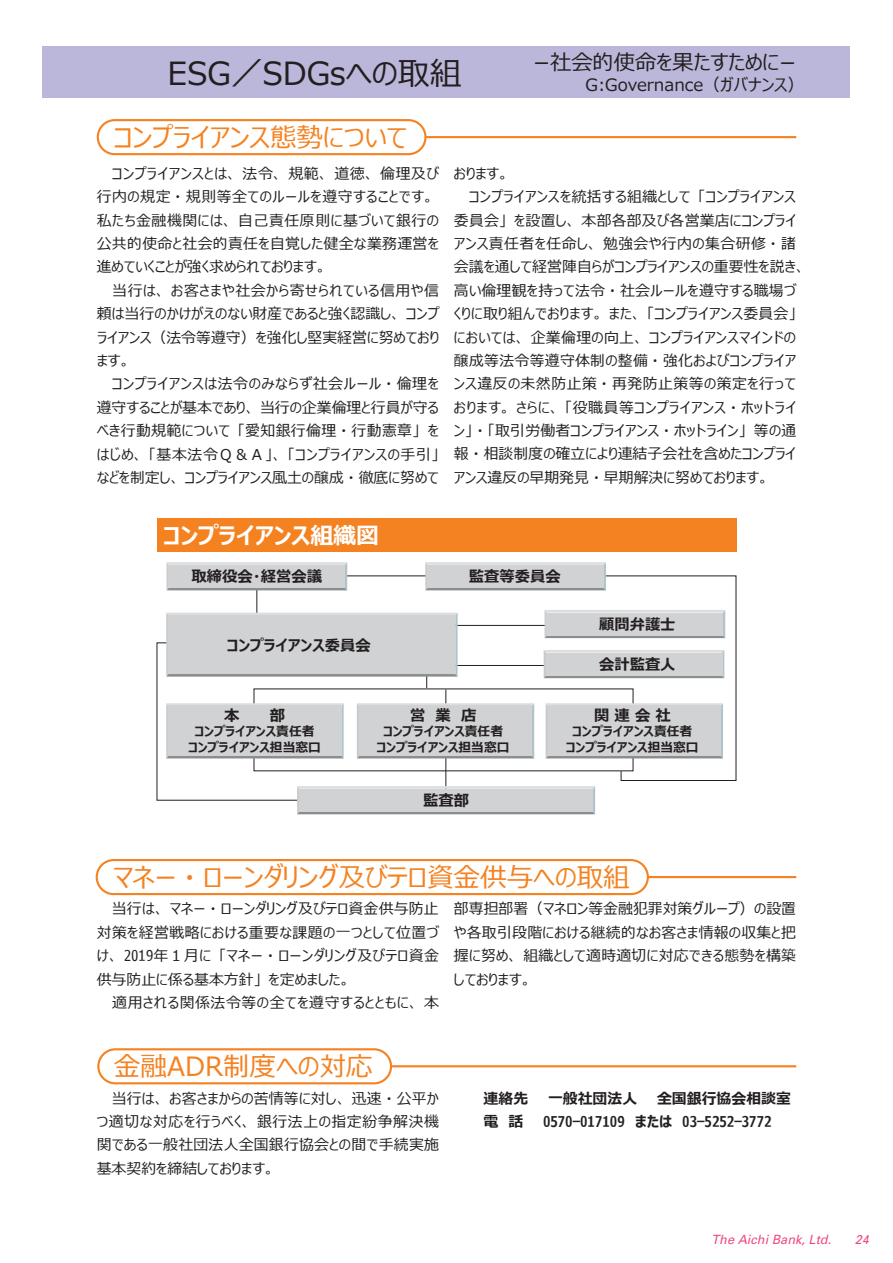
<style>
.page{position:relative;width:893px;height:1263px;background:#fff}
.page>*{position:absolute;margin:0;border:0;box-sizing:border-box;transform-origin:0 0}
.t1{font:31.95px "Meiryo UI";color:#231f20}
.t2{font:26.55px "Meiryo UI";color:#f58220}
.t3{font:700 22.95px "Meiryo UI";color:#fff}
.t4{font:21.3px "Meiryo UI";color:#231f20}
.t5{font:16.95px "Meiryo UI";color:#231f20}
.t6{font:700 15.3px "Meiryo UI";color:#231f20}
.t7{font:14.85px/23.4px "Meiryo UI";letter-spacing:.015em;color:#231f20;text-align:justify}
.t8{font:14.85px/23.4px "Meiryo UI";letter-spacing:.035em;color:#231f20}
.t9{font:700 14.85px/23.4px "Meiryo UI";color:#231f20}
.t10{font:14.85px "Meiryo UI";letter-spacing:.04em;color:#231f20}
.t11{font:700 12.75px/15.3px "Meiryo UI";color:#231f20;text-align:center}
.t12{font:italic 12.75px "Univers";color:#ef4b83}
</style>
<div class="page">
<div style="left:43px;top:47px;width:807px;height:51px;background:#bbb7da"></div>
<svg style="left:157px;top:562px;width:579px;height:252px"></svg>
<div style="left:546px;top:652px;width:176px;height:23px;background:#d1d2d4"></div>
<div style="left:157px;top:519px;width:579px;height:33px;background:#f58220"></div>
<hr style="left:206px;top:136px;width:590px;height:2px;background:#f58220">
<div style="left:98px;top:120px;width:327px;height:34px;background:#fff;border-radius:17px"></div>
<div style="left:97px;top:119px;width:330px;height:36px;border:2px solid #f58220;border-radius:17px"></div>
<hr style="left:206px;top:876px;width:590px;height:2px;background:#f58220">
<div style="left:97px;top:860px;width:551px;height:34px;background:#fff;border-radius:17px"></div>
<div style="left:96px;top:859px;width:553px;height:36px;border:2px solid #f58220;border-radius:17px"></div>
<hr style="left:189px;top:1065px;width:607px;height:2px;background:#f58220">
<div style="left:98px;top:1049px;width:293px;height:34px;background:#fff;border-radius:17px"></div>
<div style="left:97px;top:1048px;width:295px;height:36px;border:2px solid #f58220;border-radius:17px"></div>
<h1 class="t1" style="left:168px;top:52px;width:295px">ESG／SDGsへの取組</h1>
<h2 class="t2" style="left:114px;top:119px;width:295px">コンプライアンス態勢について</h2>
<h3 class="t4" style="left:533px;top:47px;width:265px">−社会的使命を果たすために−</h3>
<p class="t5" style="left:586px;top:74px;width:220px">G:Governance（ガバナンス）</p>
<p class="t8" style="left:97px;top:163px;width:344px;text-indent:15px">コンプライアンスとは、法令、規範、道徳、倫理及び行内の規定・規則等全てのルールを遵守することです。私たち金融機関には、自己責任原則に基づいて銀行の公共的使命と社会的責任を自覚した健全な業務運営を進めていくことが強く求められております。</p>
<p class="t7" style="left:97px;top:280px;width:344px;text-indent:15px">当行は、お客さまや社会から寄せられている信用や信頼は当行のかけがえのない財産であると強く認識し、コンプライアンス（法令等遵守）を強化し堅実経営に努めております。</p>
<p class="t7" style="left:97px;top:373px;width:344px;text-indent:15px">コンプライアンスは法令のみならず社会ルール・倫理を遵守することが基本であり、当行の企業倫理と行員が守るべき行動規範について「愛知銀行倫理・行動憲章」をはじめ、「基本法令Ｑ＆Ａ」、「コンプライアンスの手引」などを制定し、コンプライアンス風土の醸成・徹底に努めて</p>
<p class="t7" style="left:454px;top:163px;width:57px">おります。</p>
<p class="t7" style="left:469px;top:186px;width:328px">コンプライアンスを統括する組織として「コンプライアンス</p>
<p class="t7" style="left:454px;top:209px;width:344px">委員会」を設置し、本部各部及び各営業店にコンプライ</p>
<p class="t7" style="left:454px;top:233px;width:344px">アンス責任者を任命し、勉強会や行内の集合研修・諸</p>
<p class="t7" style="left:454px;top:256px;width:353px">会議を通して経営陣自らがコンプライアンスの重要性を説き、</p>
<p class="t7" style="left:454px;top:279px;width:344px">高い倫理観を持って法令・社会ルールを遵守する職場づ</p>
<p class="t7" style="left:454px;top:303px;width:344px">くりに取り組んでおります。また、「コンプライアンス委員会」</p>
<p class="t7" style="left:454px;top:326px;width:344px">においては、企業倫理の向上、コンプライアンスマインドの</p>
<p class="t7" style="left:454px;top:350px;width:344px">醸成等法令等遵守体制の整備・強化およびコンプライア</p>
<p class="t7" style="left:454px;top:373px;width:344px">ンス違反の未然防止策・再発防止策等の策定を行って</p>
<p class="t10" style="left:454px;top:397px;width:344px">おります。さらに、「役職員等コンプライアンス・ホットライ</p>
<p class="t7" style="left:454px;top:420px;width:344px">ン」・「取引労働者コンプライアンス・ホットライン」等の通</p>
<p class="t7" style="left:454px;top:443px;width:344px">報・相談制度の確立により連結子会社を含めたコンプライ</p>
<p class="t7" style="left:454px;top:466px;width:317px">アンス違反の早期発見・早期解決に努めております。</p>
<h3 class="t3" style="left:164px;top:520px;width:217px">コンプライアンス組織図</h3>
<p class="t6" style="left:192px;top:566px;width:132px">取締役会・経営会議</p>
<p class="t6" style="left:227px;top:635px;width:145px">コンプライアンス委員会</p>
<p class="t6" style="left:469px;top:566px;width:93px">監査等委員会</p>
<p class="t6" style="left:599px;top:614px;width:78px">顧問弁護士</p>
<p class="t6" style="left:599px;top:654px;width:78px">会計監査人</p>
<p class="t11" style="left:188px;top:725px;width:134px">コンプライアンス責任者<br>コンプライアンス担当窓口</p>
<p class="t6" style="left:410px;top:705px;width:68px">営　業　店</p>
<p class="t11" style="left:377px;top:725px;width:134px">コンプライアンス責任者<br>コンプライアンス担当窓口</p>
<p class="t6" style="left:423px;top:790px;width:47px">監査部</p>
<p class="t6" style="left:594px;top:705px;width:78px">関 連 会 社</p>
<p class="t11" style="left:566px;top:725px;width:134px">コンプライアンス責任者<br>コンプライアンス担当窓口</p>
<h2 class="t2" style="left:113px;top:859px;width:518px">マネー・ローンダリング及びテロ資金供与への取組</h2>
<p class="t7" style="left:97px;top:898px;width:344px;text-indent:15px">当行は、マネー・ローンダリング及びテロ資金供与防止対策を経営戦略における重要な課題の一つとして位置づけ、 2019年１月に「マネー・ローンダリング及びテロ資金供与防止に係る基本方針」を定めました。</p>
<p class="t10" style="left:112px;top:992px;width:328px">適用される関係法令等の全てを遵守するとともに、本</p>
<p class="t7" style="left:454px;top:898px;width:344px">部専担部署（マネロン等金融犯罪対策グループ）の設置や各取引段階における継続的なお客さま情報の収集と把握に努め、組織として適時適切に対応できる態勢を構築しております。</p>
<h2 class="t2" style="left:114px;top:1048px;width:260px">金融ADR制度への対応</h2>
<p class="t7" style="left:97px;top:1087px;width:344px;text-indent:15px">当行は、お客さまからの苦情等に対し、迅速・公平かつ適切な対応を行うべく、銀行法上の指定紛争解決機関である一般社団法人全国銀行協会との間で手続実施基本契約を締結しております。</p>
<p class="t9" style="left:454px;top:1087px;width:339px">　　　連絡先　　一般社団法人　　全国銀行協会相談室　　　電　話　　0570−017109　または　03−5252−3772</p>
<p class="t12" style="left:711px;top:1232px;width:121px">The Aichi Bank, Ltd.</p>
<p class="t12" style="left:855px;top:1232px;width:16px">24</p>
</div>
